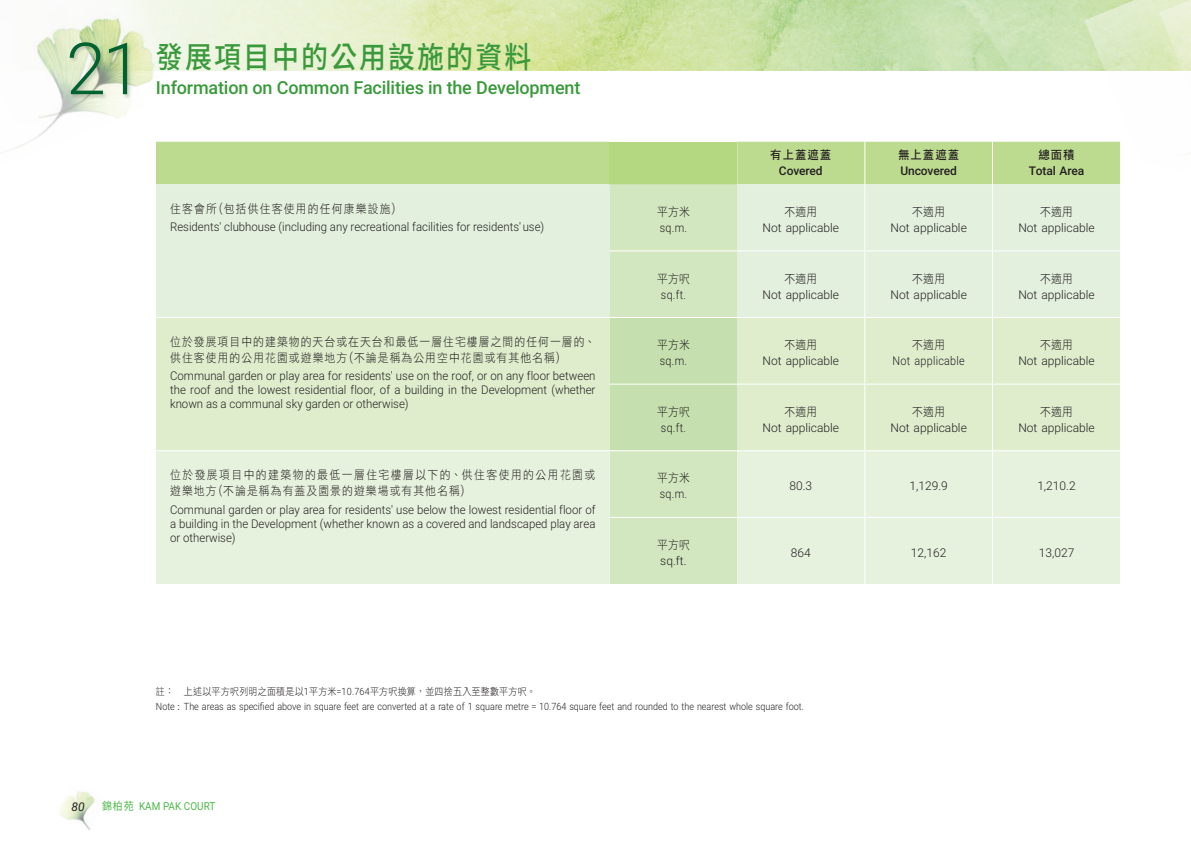
<style>
.page{position:relative;width:1191px;height:842px;background:#fff}
.page>*{position:absolute;margin:0;border:0;box-sizing:border-box;transform-origin:0 0}
.t1{font:300 72px "Roboto";color:#006131}
.t2{font:500 30px "Noto Sans CJ Ktc";letter-spacing:.075em;color:#3a9a3b;scale:.9 1}
.t3{font:500 18px "Roboto";letter-spacing:-.01em;color:#3a9a3b}
._03_Body_Text_E{font:300 12px/14px "Roboto";color:#231f20;text-align:justify;scale:.95 1}
._03_Body_Text_E-2{font:300 12px "Roboto";color:#231f20}
._03_Body_Text_C{font:12px/16px "DF Hei HK W3";letter-spacing:.1em;color:#231f20;scale:.9 1}
._03_Body_Text_C-2{font:12px/16px "DF Hei HK W3";letter-spacing:.135em;color:#231f20;scale:.9 1}
._03_Body_Text_E-3{font:12px "DF Hei HK W3";letter-spacing:.025em;color:#231f20;scale:.9 1}
._03_Body_Text_E-4{font:300 12px "Roboto";color:#231f20;scale:.9 1}
._03_Body_Text_E-5{font:500 12px "Roboto";letter-spacing:-.01em;color:#231f20}
._03_Body_Text_C-3{font:12px "DF Hei HK W7";letter-spacing:.09em;color:#231f20;scale:.95 1}
._03_Body_Text_E-6{font:300 12px "Roboto";letter-spacing:.025em;color:#231f20;scale:.9 1}
.t4{font:italic 12px "Roboto";color:#231f20}
.t5{font:11px "Roboto";letter-spacing:.005em;color:#4cb848;scale:.9 1}
.t6{font:300 10px "Roboto";color:#231f20;scale:.9 1}
.t7{font:10px "DF Hei HK W3";letter-spacing:.025em;color:#231f20;scale:.9 1}
.s1{font-family:"Roboto";font-weight:300}
.s2{font-family:"DF Hei HK W3";font-weight:400}
.s3{font-family:"Noto Sans CJ Ktc"}
</style>
<div class="page">
<img style="left:257px;top:0;width:827px;height:71px">
<img style="left:1084px;top:0;width:107px;height:183px">
<img style="left:2px;top:0;width:255px;height:153px">
<img style="left:60px;top:791px;width:35px;height:39px">
<div style="left:156px;top:142px;width:964px;height:42px;background:#bddb8f"></div>
<div style="left:609px;top:142px;width:128px;height:42px;background:#b4d781"></div>
<div style="left:156px;top:184px;width:964px;height:133px;background:#e3f0de"></div>
<div style="left:609px;top:184px;width:128px;height:133px;background:#d2e7c0"></div>
<div style="left:156px;top:318px;width:964px;height:132px;background:#dfedcd"></div>
<div style="left:609px;top:318px;width:128px;height:132px;background:#c5e0ae"></div>
<svg style="left:156px;top:451px;width:964px;height:133px;background:#e4f0da"></svg>
<hr style="left:864px;top:142px;width:1px;height:42px;background:#fff">
<hr style="left:992px;top:142px;width:1px;height:42px;background:#fff">
<hr style="left:864px;top:184px;width:1px;height:66px;background:#fff">
<hr style="left:992px;top:184px;width:1px;height:66px;background:#fff">
<hr style="left:609px;top:250px;width:128px;height:1px;background:#fff">
<hr style="left:737px;top:250px;width:128px;height:1px;background:#fff">
<hr style="left:865px;top:250px;width:127px;height:1px;background:#fff">
<hr style="left:864px;top:251px;width:1px;height:66px;background:#fff">
<hr style="left:992px;top:250px;width:128px;height:1px;background:#fff">
<hr style="left:992px;top:251px;width:1px;height:66px;background:#fff">
<hr style="left:864px;top:318px;width:1px;height:66px;background:#fff">
<hr style="left:992px;top:318px;width:1px;height:66px;background:#fff">
<hr style="left:609px;top:384px;width:128px;height:1px;background:#fff">
<hr style="left:737px;top:384px;width:128px;height:1px;background:#fff">
<hr style="left:865px;top:384px;width:127px;height:1px;background:#fff">
<hr style="left:864px;top:385px;width:1px;height:65px;background:#fff">
<hr style="left:992px;top:384px;width:128px;height:1px;background:#fff">
<hr style="left:992px;top:385px;width:1px;height:65px;background:#fff">
<hr style="left:864px;top:451px;width:1px;height:66px;background:#fff">
<hr style="left:992px;top:451px;width:1px;height:66px;background:#fff">
<hr style="left:609px;top:517px;width:128px;height:1px;background:#fff">
<hr style="left:737px;top:517px;width:128px;height:1px;background:#fff">
<hr style="left:865px;top:517px;width:127px;height:1px;background:#fff">
<hr style="left:864px;top:518px;width:1px;height:66px;background:#fff">
<hr style="left:992px;top:517px;width:128px;height:1px;background:#fff">
<hr style="left:992px;top:518px;width:1px;height:66px;background:#fff">
<div style="left:69px;top:41px;width:63px;height:58px;background:#231f20;opacity:.2"></div>
<p class="t1" style="left:66px;top:18px;width:78px">21</p>
<p class="t2" style="left:156px;top:40px;width:418px">發展項目中的公用設施的資料</p>
<p class="t3" style="left:156px;top:75px;width:426px">Information on Common Facilities in the Development</p>
<p class="_03_Body_Text_C" style="left:170px;top:200px;width:252px">住客會所<span class="s1">(</span>包括供住客使用的任何康樂設施<span class="s1">)</span></p>
<p class="_03_Body_Text_E" style="left:170px;top:219px;width:395px">Residents' clubhouse (including any recreational facilities for residents' use)</p>
<p class="_03_Body_Text_C" style="left:170px;top:333px;width:474px">位於發展項目中的建築物的天台或在天台和最低一層住宅樓層之間的任何一層的、供住客使用的公用花園或遊樂地方<span class="s1">(</span>不論是稱為公用空中花園或有其他名稱<span class="s1">)</span></p>
<p class="_03_Body_Text_E" style="left:170px;top:369px;width:449px">Communal garden or play area for residents' use on the roof, or on any floor between the roof and the lowest residential floor, of a building in the Development (whether known as a communal sky garden or otherwise)</p>
<p class="_03_Body_Text_C-2" style="left:170px;top:467px;width:474px">位於發展項目中的建築物的最低一層住宅樓層以下的、供住客使用的公用花園或遊樂地方<span class="s1">(</span>不論是稱為有蓋及園景的遊樂場或有其他名稱<span class="s1">)</span></p>
<p class="_03_Body_Text_E" style="left:170px;top:502px;width:449px">Communal garden or play area for residents' use below the lowest residential floor of a building in the Development (whether known as a covered and landscaped play area or otherwise)</p>
<p class="_03_Body_Text_E-3" style="left:657px;top:205px;width:38px">平方米</p>
<p class="_03_Body_Text_E-4" style="left:660px;top:219px;width:32px">sq.m.</p>
<p class="_03_Body_Text_E-3" style="left:657px;top:272px;width:38px">平方呎</p>
<p class="_03_Body_Text_E-4" style="left:661px;top:286px;width:29px">sq.ft.</p>
<p class="_03_Body_Text_E-3" style="left:657px;top:338px;width:38px">平方米</p>
<p class="_03_Body_Text_E-4" style="left:660px;top:352px;width:32px">sq.m.</p>
<p class="_03_Body_Text_E-3" style="left:657px;top:405px;width:38px">平方呎</p>
<p class="_03_Body_Text_E-4" style="left:661px;top:419px;width:29px">sq.ft.</p>
<p class="_03_Body_Text_E-3" style="left:657px;top:472px;width:38px">平方米</p>
<p class="_03_Body_Text_E-4" style="left:660px;top:486px;width:32px">sq.m.</p>
<p class="_03_Body_Text_E-3" style="left:657px;top:538px;width:38px">平方呎</p>
<p class="_03_Body_Text_E-2" style="left:660px;top:553px;width:28px">sq.ft.</p>
<p class="_03_Body_Text_C-3" style="left:770px;top:148px;width:66px">有上蓋遮蓋</p>
<p class="_03_Body_Text_E-5" style="left:779px;top:163px;width:45px">Covered</p>
<p class="_03_Body_Text_C-3" style="left:898px;top:148px;width:66px">無上蓋遮蓋</p>
<p class="_03_Body_Text_E-5" style="left:900px;top:163px;width:58px">Uncovered</p>
<p class="_03_Body_Text_C-3" style="left:1038px;top:148px;width:40px">總面積</p>
<p class="_03_Body_Text_E-5" style="left:1028px;top:163px;width:57px">Total Area</p>
<p class="_03_Body_Text_E-3" style="left:784px;top:205px;width:38px">不適用</p>
<p class="_03_Body_Text_E-2" style="left:762px;top:219px;width:78px">Not applicable</p>
<p class="_03_Body_Text_E-3" style="left:912px;top:205px;width:38px">不適用</p>
<p class="_03_Body_Text_E-2" style="left:890px;top:219px;width:78px">Not applicable</p>
<p class="_03_Body_Text_E-3" style="left:1040px;top:205px;width:38px">不適用</p>
<p class="_03_Body_Text_E-2" style="left:1018px;top:219px;width:78px">Not applicable</p>
<p class="_03_Body_Text_E-3" style="left:784px;top:272px;width:38px">不適用</p>
<p class="_03_Body_Text_E-2" style="left:762px;top:286px;width:78px">Not applicable</p>
<p class="_03_Body_Text_E-3" style="left:912px;top:272px;width:38px">不適用</p>
<p class="_03_Body_Text_E-2" style="left:890px;top:286px;width:78px">Not applicable</p>
<p class="_03_Body_Text_E-3" style="left:1040px;top:272px;width:38px">不適用</p>
<p class="_03_Body_Text_E-2" style="left:1018px;top:286px;width:78px">Not applicable</p>
<p class="_03_Body_Text_E-3" style="left:784px;top:338px;width:38px">不適用</p>
<p class="_03_Body_Text_E-2" style="left:762px;top:352px;width:78px">Not applicable</p>
<p class="_03_Body_Text_E-3" style="left:912px;top:338px;width:38px">不適用</p>
<p class="_03_Body_Text_E-6" style="left:892px;top:352px;width:82px">Not applicable</p>
<p class="_03_Body_Text_E-3" style="left:1040px;top:338px;width:38px">不適用</p>
<p class="_03_Body_Text_E-2" style="left:1018px;top:352px;width:78px">Not applicable</p>
<p class="_03_Body_Text_E-3" style="left:784px;top:405px;width:38px">不適用</p>
<p class="_03_Body_Text_E-2" style="left:762px;top:419px;width:78px">Not applicable</p>
<p class="_03_Body_Text_E-3" style="left:912px;top:405px;width:38px">不適用</p>
<p class="_03_Body_Text_E-2" style="left:890px;top:419px;width:78px">Not applicable</p>
<p class="_03_Body_Text_E-3" style="left:1040px;top:405px;width:38px">不適用</p>
<p class="_03_Body_Text_E-2" style="left:1018px;top:419px;width:78px">Not applicable</p>
<p class="_03_Body_Text_E-2" style="left:789px;top:478px;width:24px">80.3</p>
<p class="_03_Body_Text_E-2" style="left:909px;top:478px;width:40px">1,129.9</p>
<p class="_03_Body_Text_E-2" style="left:1037px;top:478px;width:40px">1,210.2</p>
<p class="_03_Body_Text_E-2" style="left:791px;top:545px;width:21px">864</p>
<p class="_03_Body_Text_E-2" style="left:911px;top:545px;width:37px">12,162</p>
<p class="_03_Body_Text_E-2" style="left:1038px;top:545px;width:37px">13,027</p>
<p class="t7" style="left:156px;top:686px;width:424px">註： 上述以平方呎列明之面積是以<span class="s1">1</span>平方米=<span class="s1">10.764</span>平方呎換算，並四捨五入至整數平方呎。</p>
<p class="t6" style="left:156px;top:699px;width:721px">Note <span class="s2">:</span> The areas as specified above in square feet are converted at a rate of 1 square metre <span class="s2">=</span> 10.764 square feet and rounded to the nearest whole square foot.</p>
<p class="t4" style="left:71px;top:798px;width:15px">80</p>
<p class="t5" style="left:102px;top:798px;width:127px"><span class="s3">錦柏苑</span> KAM PAK COURT</p>
</div>
